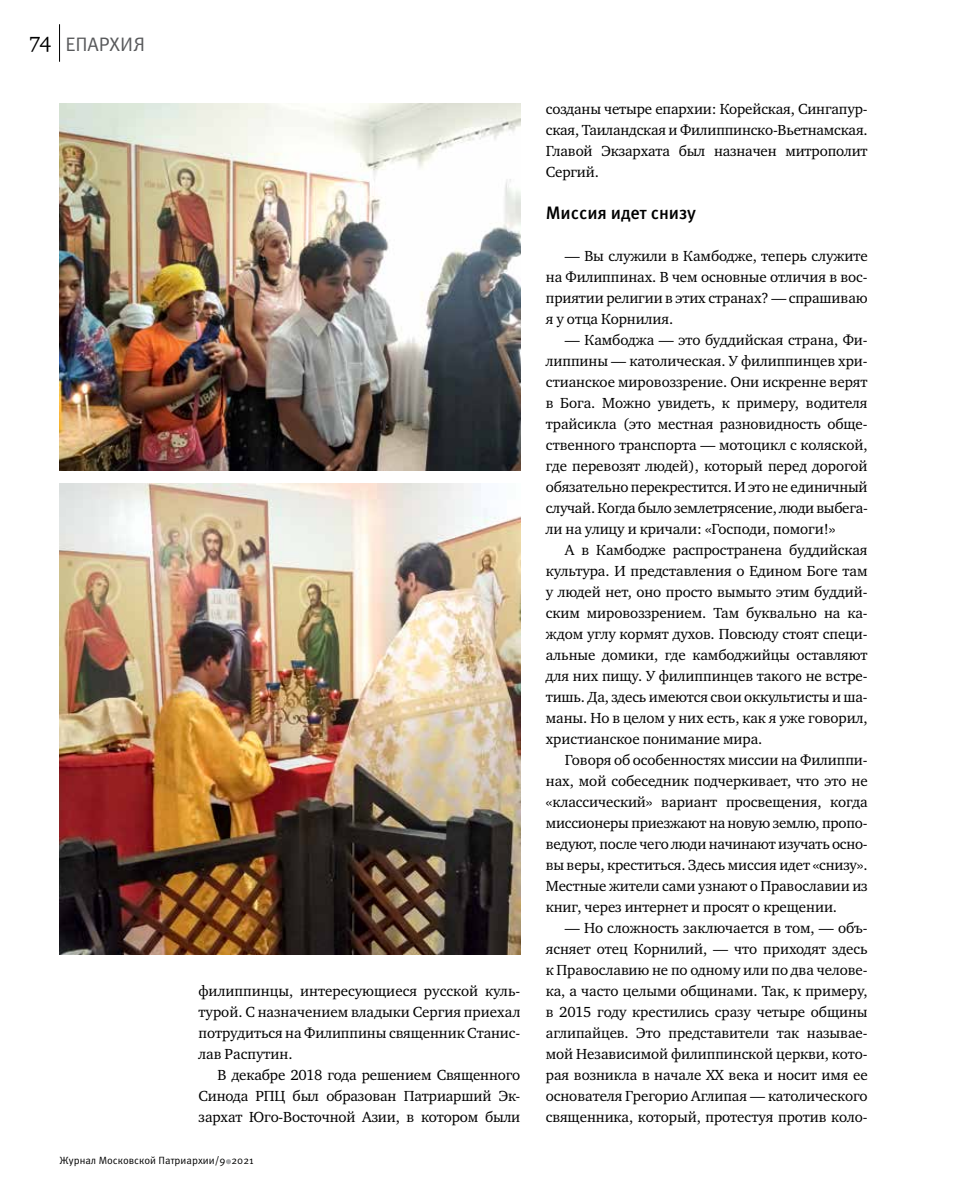
<style>
.page{position:relative;width:957px;height:1191px;background:#fff}
.page>*{position:absolute;margin:0;border:0;box-sizing:border-box;transform-origin:0 0}
.t1{font:19.5px "Meta Pro";letter-spacing:-.005em;color:#58595b}
.t2{font:500 18px "Meta Pro";letter-spacing:-.005em;color:#000}
.t3{font:15px/21px "Charter ITC";letter-spacing:-.005em;color:#000;text-align:justify}
.t4{font:10.5px "Meta Pro";color:#000}
.s1{font-family:"Charter ITC";font-size:21px;color:#000}
</style>
<div class="page">
<hr style="left:59px;top:24px;width:1px;height:38px;background:#000">
<svg style="left:226px;top:1159px;width:5px;height:5px"></svg>
<img style="left:60px;top:483px;width:460px;height:471px">
<img style="left:60px;top:103px;width:460px;height:368px">
<h1 class="t1" style="left:29px;top:32px;width:118px"><span class="s1">74</span> ЕПАРХИЯ</h1>
<p class="t3" style="left:198px;top:980px;width:323px">филиппинцы, интересующиеся русской куль&shy;турой. С назначением владыки Сергия приехал потрудиться на Филиппины священник Станис&shy;лав Распутин.</p>
<p class="t3" style="left:198px;top:1064px;width:323px;text-indent:19px">В декабре 2018 года решением Священного Синода РПЦ был образован Патриарший Эк&shy;зархат Юго-Восточной Азии, в котором были</p>
<p class="t4" style="left:60px;top:1153px;width:196px">Журнал Московской Патриархии/9 2021</p>
<p class="t3" style="left:546px;top:98px;width:323px">созданы четыре епархии: Корейская, Сингапур&shy;ская, Таиландская и Филиппинско-Вьетнамская.<br>Главой Экзархата был назначен митрополит Сергий.</p>
<p class="t2" style="left:546px;top:201px;width:152px">Миссия идет снизу</p>
<p class="t3" style="left:546px;top:245px;width:323px;text-indent:19px">— Вы служили в Камбодже, теперь служите на Филиппинах. В чем основные отличия в вос&shy;приятии религии в этих странах? — спрашиваю я у отца Корнилия.</p>
<p class="t3" style="left:546px;top:329px;width:323px;text-indent:19px">— Камбоджа — это буддийская страна, Фи&shy;липпины — католическая. У филиппинцев хри&shy;стианское мировоззрение. Они искренне верят в Бога. Можно увидеть, к примеру, водителя трайсикла (это местная разновидность обще&shy;ственного транспорта — мотоцикл с коляской, где перевозят людей), который перед дорогой обязательно перекрестится. И это не единичный случай. Когда было землетрясение, люди выбега&shy;ли на улицу и кричали: «Господи, помоги!»</p>
<p class="t3" style="left:546px;top:539px;width:323px;text-indent:19px">А в Камбодже распространена буддийская культура. И представления о Едином Боге там у людей нет, оно просто вымыто этим буддий&shy;ским мировоззрением. Там буквально на ка&shy;ждом углу кормят духов. Повсюду стоят специ&shy;альные домики, где камбоджийцы оставляют для них пищу. У филиппинцев такого не встре&shy;тишь. Да, здесь имеются свои оккультисты и ша&shy;маны. Но в целом у них есть, как я уже говорил, христианское понимание мира.</p>
<p class="t3" style="left:546px;top:749px;width:323px;text-indent:19px">Говоря об особенностях миссии на Филиппи&shy;нах, мой собеседник подчеркивает, что это не «классический» вариант просвещения, когда миссионеры приезжают на новую землю, пропо&shy;ведуют, после чего люди начинают изучать осно&shy;вы веры, креститься. Здесь миссия идет «снизу».<br>Местные жители сами узнают о Православии из книг, через интернет и просят о крещении.</p>
<p class="t3" style="left:546px;top:917px;width:323px;text-indent:19px">— Но сложность заключается в том, — объ&shy;ясняет отец Корнилий, — что приходят здесь к Православию не по одному или по два челове&shy;ка, а часто целыми общинами. Так, к примеру, в 2015 году крестились сразу четыре общины аглипайцев. Это представители так называе&shy;мой Независимой филиппинской церкви, кото&shy;рая возникла в начале ХХ века и носит имя ее основателя Грегорио Аглипая — католического священника, который, протестуя против коло-</p>
</div>
